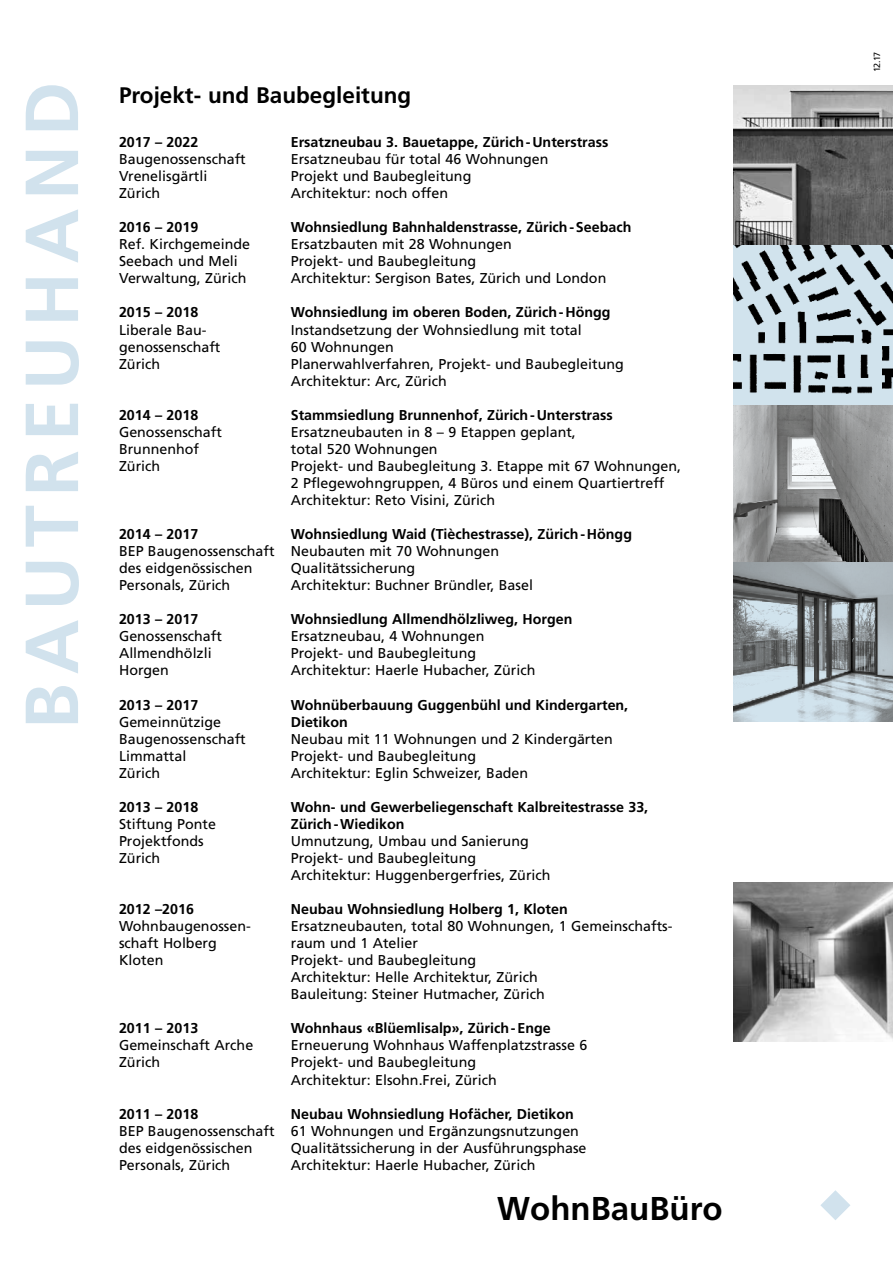
<style>
.page{position:relative;width:893px;height:1263px;background:#fff}
.page>*{position:absolute;margin:0;border:0;box-sizing:border-box;transform-origin:0 0}
.t1{font:700 75px "Frutiger";letter-spacing:.115em;color:#d1e2ed}
.t2{font:700 33px "Frutiger";color:#000}
.t3{font:700 22.5px "Frutiger";color:#000}
.t4{font:14.25px/17.1px "Frutiger";color:#000}
.t5{font:700 14.25px/17.1px "Frutiger";color:#000}
.t6{font:9px "Frutiger";color:#000}
</style>
<div class="page">
<svg style="left:820px;top:1190px;width:30px;height:30px"></svg>
<img style="left:733px;top:85px;width:160px;height:637px">
<svg style="left:734px;top:562px;width:159px;height:160px;background:#949da2"></svg>
<svg style="left:733px;top:245px;width:160px;height:159px;background:#a2b0b7"></svg>
<img style="left:733px;top:882px;width:160px;height:160px">
<h1 class="t1" style="left:8px;top:729px;width:649px;rotate:-90deg">BAUTREUHAND</h1>
<h3 class="t3" style="left:119px;top:82px;width:294px">Projekt- und Baubegleitung</h3>
<p class="t5" style="left:291px;top:133px;width:319px">Ersatzneubau 3. Bauetappe, Zürich-Unterstrass</p>
<p class="t4" style="left:291px;top:150px;width:259px">Ersatzneubau für total 46 Wohnungen<br>Projekt und Baubegleitung<br>Architektur: noch offen</p>
<p class="t5" style="left:119px;top:133px;width:81px">2017 – 2022</p>
<p class="t4" style="left:119px;top:150px;width:128px">Baugenossenschaft<br>Vrenelisgärtli<br>Zürich</p>
<p class="t5" style="left:291px;top:219px;width:342px">Wohnsiedlung Bahnhaldenstrasse, Zürich-Seebach</p>
<p class="t4" style="left:291px;top:236px;width:317px">Ersatzbauten mit 28 Wohnungen<br>Projekt- und Baubegleitung<br>Architektur: Sergison Bates, Zürich und London</p>
<p class="t5" style="left:119px;top:219px;width:81px">2016 – 2019</p>
<p class="t4" style="left:119px;top:236px;width:133px">Ref. Kirchgemeinde<br>Seebach und Meli<br>Verwaltung, Zürich</p>
<p class="t5" style="left:291px;top:304px;width:321px">Wohnsiedlung im oberen Boden, Zürich-Höngg</p>
<p class="t4" style="left:291px;top:321px;width:334px">Instandsetzung der Wohnsiedlung mit total<br>60 Wohnungen<br>Planerwahlverfahren, Projekt- und Baubegleitung Architektur: Arc, Zürich</p>
<p class="t5" style="left:119px;top:304px;width:81px">2015 – 2018</p>
<p class="t4" style="left:119px;top:321px;width:103px">Liberale Bau&shy;genossenschaft<br>Zürich</p>
<p class="t5" style="left:291px;top:406px;width:323px">Stammsiedlung Brunnenhof, Zürich-Unterstrass</p>
<p class="t4" style="left:291px;top:423px;width:392px">Ersatzneubauten in 8 – 9 Etappen geplant,<br>total 520 Wohnungen<br>Projekt- und Baubegleitung 3. Etappe mit 67 Wohnungen, 2 Pflegewohngruppen, 4 Büros und einem Quartiertreff Architektur: Reto Visini, Zürich</p>
<p class="t5" style="left:119px;top:406px;width:81px">2014 – 2018</p>
<p class="t4" style="left:119px;top:423px;width:104px">Genossenschaft<br>Brunnenhof<br>Zürich</p>
<p class="t5" style="left:291px;top:525px;width:343px">Wohnsiedlung Waid (Tièchestrasse), Zürich-Höngg</p>
<p class="t4" style="left:291px;top:542px;width:244px">Neubauten mit 70 Wohnungen<br>Qualitätssicherung<br>Architektur: Buchner Bründler, Basel</p>
<p class="t5" style="left:119px;top:525px;width:81px">2014 – 2017</p>
<p class="t4" style="left:119px;top:542px;width:157px">BEP Baugenossenschaft des eidgenössischen<br>Personals, Zürich</p>
<p class="t5" style="left:291px;top:611px;width:283px">Wohnsiedlung Allmendhölzliweg, Horgen</p>
<p class="t4" style="left:291px;top:628px;width:246px">Ersatzneubau, 4 Wohnungen<br>Projekt- und Baubegleitung<br>Architektur: Haerle Hubacher, Zürich</p>
<p class="t5" style="left:119px;top:611px;width:81px">2013 – 2017</p>
<p class="t4" style="left:119px;top:628px;width:104px">Genossenschaft<br>Allmendhölzli<br>Horgen</p>
<p class="t5" style="left:291px;top:696px;width:339px">Wohnüberbauung Guggenbühl und Kindergarten,<br>Dietikon</p>
<p class="t4" style="left:291px;top:730px;width:323px">Neubau mit 11 Wohnungen und 2 Kindergärten<br>Projekt- und Baubegleitung<br>Architektur: Eglin Schweizer, Baden</p>
<p class="t5" style="left:119px;top:696px;width:81px">2013 – 2017</p>
<p class="t4" style="left:119px;top:713px;width:128px">Gemeinnützige<br>Baugenossenschaft<br>Limmattal<br>Zürich</p>
<p class="t5" style="left:119px;top:798px;width:81px">2013 – 2018</p>
<p class="t4" style="left:119px;top:815px;width:98px">Stiftung Ponte<br>Projektfonds<br>Zürich</p>
<p class="t5" style="left:119px;top:900px;width:76px">2012 –2016</p>
<p class="t4" style="left:119px;top:917px;width:133px">Wohnbaugenossen&shy;schaft Holberg<br>Kloten</p>
<p class="t5" style="left:119px;top:1020px;width:81px">2011 – 2013</p>
<p class="t4" style="left:119px;top:1037px;width:136px">Gemeinschaft Arche<br>Zürich</p>
<p class="t5" style="left:119px;top:1105px;width:81px">2011 – 2018</p>
<p class="t4" style="left:119px;top:1122px;width:157px">BEP Baugenossenschaft des eidgenössischen<br>Personals, Zürich</p>
<p class="t5" style="left:291px;top:798px;width:359px">Wohn- und Gewerbeliegenschaft Kalbreitestrasse 33,<br>Zürich-Wiedikon</p>
<p class="t4" style="left:291px;top:832px;width:261px">Umnutzung, Umbau und Sanierung<br>Projekt- und Baubegleitung<br>Architektur: Huggenbergerfries, Zürich</p>
<p class="t5" style="left:291px;top:900px;width:278px">Neubau Wohnsiedlung Holberg 1, Kloten</p>
<p class="t4" style="left:291px;top:917px;width:383px">Ersatzneubauten, total 80 Wohnungen, 1 Gemeinschafts&shy;raum und 1 Atelier<br>Projekt- und Baubegleitung<br>Architektur: Helle Architektur, Zürich<br>Bauleitung: Steiner Hutmacher, Zürich</p>
<p class="t5" style="left:291px;top:1020px;width:261px">Wohnhaus «Blüemlisalp», Zürich-Enge</p>
<p class="t4" style="left:291px;top:1037px;width:298px">Erneuerung Wohnhaus Waffenplatzstrasse 6<br>Projekt- und Baubegleitung<br>Architektur: Elsohn.Frei, Zürich</p>
<p class="t5" style="left:291px;top:1105px;width:285px">Neubau Wohnsiedlung Hofächer, Dietikon</p>
<p class="t4" style="left:291px;top:1122px;width:297px">61 Wohnungen und Ergänzungsnutzungen<br>Qualitätssicherung in der Ausführungsphase<br>Architektur: Haerle Hubacher, Zürich</p>
<h2 class="t2" style="left:497px;top:1189px;width:227px">WohnBauBüro</h2>
<p class="t6" style="left:872px;top:72px;width:22px;rotate:-90deg">12.17</p>
</div>
